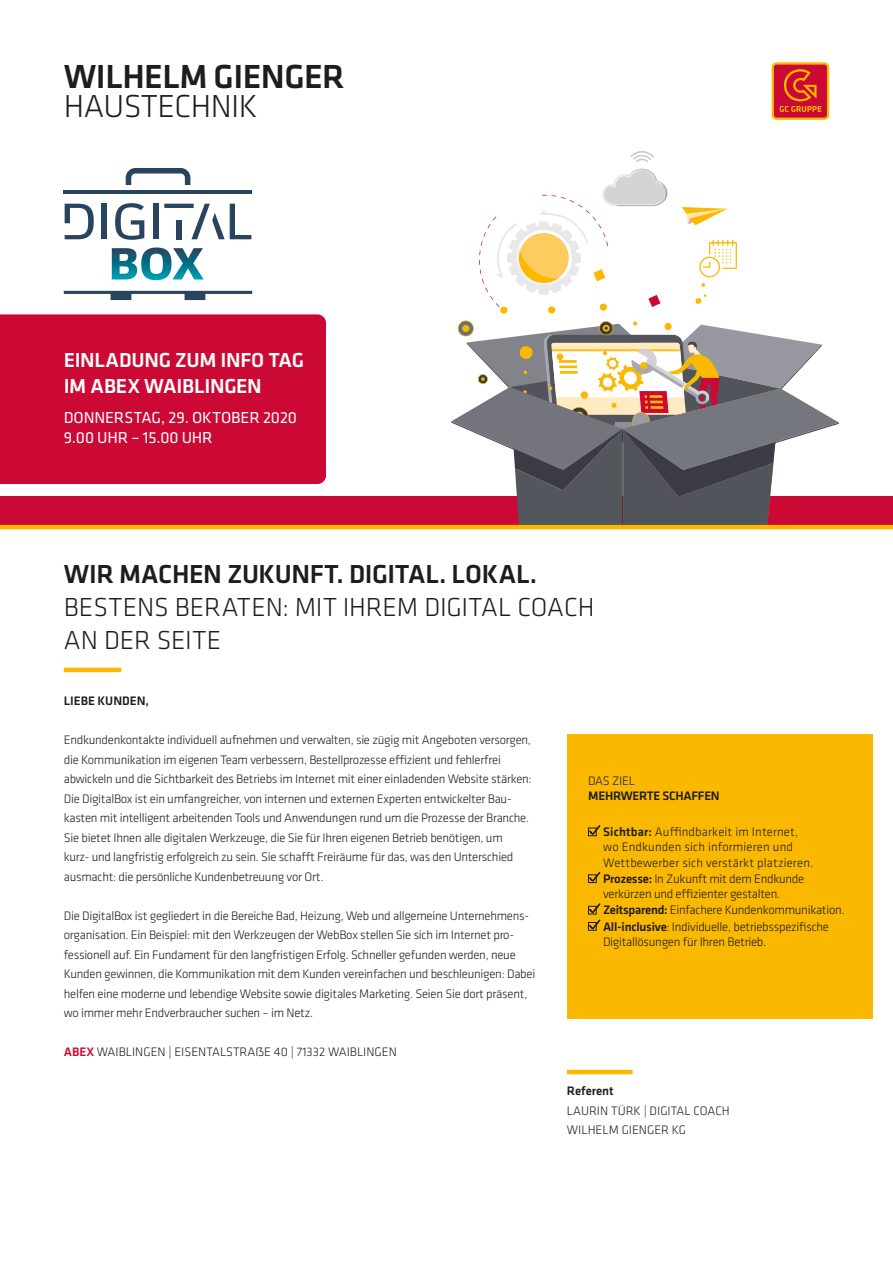
<style>
.page{position:relative;width:893px;height:1263px;background:#fff}
.page>*{position:absolute;margin:0;border:0;box-sizing:border-box;transform-origin:0 0}
.t1{font:500 33px "GC Klavika Head";letter-spacing:-.015em;color:#1d1d1b}
.t2{font:300 33px "GC Klavika Fein";letter-spacing:-.015em;color:#1d1d1b}
.t3{font:300 27px/33px "GC Klavika Fein";letter-spacing:-.005em;color:#1d1d1b}
.t4{font:500 27px "GC Klavika Fein";letter-spacing:-.015em;color:#1d1d1b}
.t5{font:500 21px/25.2px "GC Klavika Fein";letter-spacing:-.015em;color:#fff}
.t6{font:16.5px "GC Klavika";letter-spacing:-.01em;color:#fff}
.t7{font:300 12.75px/19.5px "GC Klavika Fein";letter-spacing:-.02em;color:#1d1d1b}
.t8{font:300 12.75px/15.3px "GC Klavika Fein";letter-spacing:.01em;color:#1d1d1b}
.t9{font:300 12.75px "GC Klavika Fein";color:#1d1d1b}
.t10{font:500 12.75px/15.3px "GC Klavika Fein";letter-spacing:-.01em;color:#1d1d1b}
.s1{font-weight:500;color:#cc0935}
.s2{font-weight:300}
.s3{font-weight:500}
</style>
<div class="page">
<div style="left:567px;top:733px;width:306px;height:285px;background:#fbb800"></div>
<div style="left:0;top:496px;width:893px;height:31px;background:#cc0935"></div>
<svg style="left:451px;top:151px;width:388px;height:374px"></svg>
<hr style="left:0;top:525px;width:893px;height:4px;background:#fbb800">
<hr style="left:64px;top:668px;width:57px;height:4px;background:#fbb800">
<div style="left:0;top:314px;width:326px;height:170px;background:#cc0935"></div>
<div style="left:102px;top:204px;width:5px;height:35px;background:#28445e"></div>
<svg style="left:115px;top:203px;width:29px;height:37px"></svg>
<div style="left:153px;top:204px;width:6px;height:35px;background:#28445e"></div>
<svg style="left:112px;top:247px;width:92px;height:33px"></svg>
<svg style="left:126px;top:168px;width:64px;height:17px"></svg>
<hr style="left:64px;top:190px;width:188px;height:3px;background:#28445e">
<svg style="left:64px;top:291px;width:188px;height:9px"></svg>
<svg style="left:164px;top:204px;width:87px;height:35px"></svg>
<svg style="left:65px;top:204px;width:29px;height:35px"></svg>
<svg style="left:772px;top:62px;width:57px;height:58px"></svg>
<div style="left:774px;top:65px;width:53px;height:53px;background:#cc0935;border-radius:3px"></div>
<svg style="left:780px;top:69px;width:41px;height:43px"></svg>
<div style="left:588px;top:828px;width:8px;height:8px;border:1px solid #1d1d1b"></div>
<svg style="left:589px;top:825px;width:11px;height:10px"></svg>
<div style="left:588px;top:874px;width:8px;height:9px;border:1px solid #1d1d1b"></div>
<svg style="left:589px;top:872px;width:11px;height:10px"></svg>
<div style="left:588px;top:906px;width:8px;height:8px;border:1px solid #1d1d1b"></div>
<svg style="left:589px;top:903px;width:11px;height:10px"></svg>
<div style="left:588px;top:922px;width:8px;height:8px;border:1px solid #1d1d1b"></div>
<svg style="left:589px;top:919px;width:11px;height:10px"></svg>
<hr style="left:567px;top:1070px;width:66px;height:4px;background:#fbb800">
<p class="t1" style="left:64px;top:53px;width:282px">WILHELM GIENGER</p>
<p class="t2" style="left:64px;top:87px;width:195px">HAUSTECHNIK</p>
<p class="t5" style="left:64px;top:347px;width:242px">EINLADUNG ZUM INFO TAG<br>IM ABEX WAIBLINGEN</p>
<p class="t6" style="left:64px;top:407px;width:235px">DONNERSTAG, 29. OKTOBER 2020</p>
<p class="t6" style="left:64px;top:427px;width:150px">9.00 UHR – 15.00 UHR</p>
<p class="t4" style="left:64px;top:556px;width:475px">WIR MACHEN ZUKUNFT. DIGITAL. LOKAL.</p>
<p class="t3" style="left:64px;top:590px;width:532px">BESTENS BERATEN: MIT IHREM DIGITAL COACH<br>AN DER SEITE</p>
<p class="t10" style="left:64px;top:693px;width:87px">LIEBE KUNDEN,</p>
<p class="t7" style="left:64px;top:730px;width:469px">Endkundenkontakte individuell aufnehmen und verwalten, sie zügig mit Angeboten versorgen, die Kommunikation im eigenen Team verbessern, Bestellprozesse effizient und fehlerfrei abwickeln und die Sichtbarkeit des Betriebs im Internet mit einer einladenden Website stärken:<br>Die DigitalBox ist ein umfangreicher, von internen und externen Experten entwickelter Bau&shy;kasten mit intelligent arbeitenden Tools und Anwendungen rund um die Prozesse der Branche.<br>Sie bietet Ihnen alle digitalen Werkzeuge, die Sie für Ihren eigenen Betrieb benötigen, um<br>kurz- und langfristig erfolgreich zu sein. Sie schafft Freiräume für das, was den Unterschied ausmacht: die persönliche Kundenbetreuung vor Ort.</p>
<p class="t7" style="left:64px;top:906px;width:473px">Die DigitalBox ist gegliedert in die Bereiche Bad, Heizung, Web und allgemeine Unternehmens&shy;organisation. Ein Beispiel: mit den Werkzeugen der WebBox stellen Sie sich im Internet pro&shy;fessionell auf. Ein Fundament für den langfristigen Erfolg. Schneller gefunden werden, neue Kunden gewinnen, die Kommunikation mit dem Kunden vereinfachen und beschleunigen: Dabei helfen eine moderne und lebendige Website sowie digitales Marketing. Seien Sie dort präsent, wo immer mehr Endverbraucher suchen – im Netz.</p>
<p class="t9" style="left:64px;top:1044px;width:335px"><span class="s1">ABEX</span> WAIBLINGEN | EISENTALSTRAẞE 40 | 71332 WAIBLINGEN</p>
<p class="t10" style="left:588px;top:773px;width:133px"><span class="s2">DAS ZIEL<br></span>MEHRWERTE SCHAFFEN</p>
<p class="t8" style="left:603px;top:824px;width:211px"><span class="s3">Sichtbar:</span> Auffindbarkeit im Internet, wo Endkunden sich informieren und<br>Wettbewerber sich verstärkt platzieren.</p>
<p class="t7" style="left:603px;top:871px;width:203px;line-height:15.3px"><span class="s3">Prozesse:</span> In Zukunft mit dem Endkunde verkürzen und effizienter gestalten.</p>
<p class="t7" style="left:603px;top:900px;width:243px"><span class="s3">Zeitsparend:</span> Einfachere Kundenkommunikation.</p>
<p class="t7" style="left:603px;top:918px;width:227px;line-height:15.3px"><span class="s3">All-inclusive</span>: Individuelle, betriebsspezifische<br>Digitallösungen für Ihren Betrieb.</p>
<p class="t10" style="left:567px;top:1083px;width:48px">Referent</p>
<p class="t9" style="left:567px;top:1103px;width:165px">LAURIN TÜRK | DIGITAL COACH</p>
<p class="t9" style="left:567px;top:1122px;width:121px">WILHELM GIENGER KG</p>
</div>
